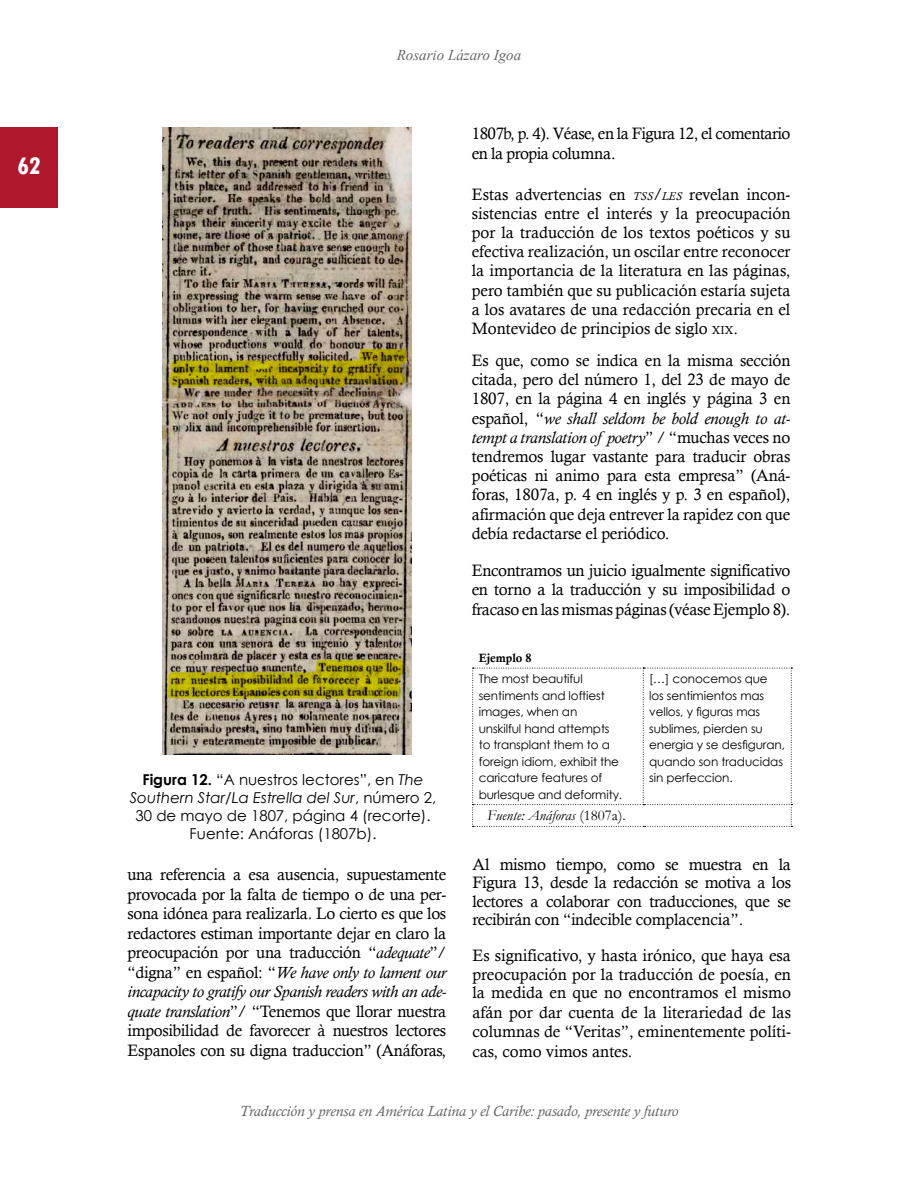
<style>
.page{position:relative;width:918px;height:1188px;background:#fff}
.page>*{position:absolute;margin:0;border:0;box-sizing:border-box;transform-origin:0 0}
.t1{font:700 condensed 27px "Tw Cen";color:#fff}
.t2{font:16.5px/19.2px "Calisto";letter-spacing:-.02em;color:#000;text-align:justify}
.t3{font:15px/18px "Century Gothic";color:#000;text-align:center}
.t4{font:italic 15px "Calisto";color:#666}
.t5{font:italic 15px "Garamond";color:#000}
.t6{font:italic 15px "Times New Roman";color:#666}
.t7{font:12px/16.5px "Century Gothic";letter-spacing:-.01em;color:#000}
.t8{font:12px "Calis MT Bol";color:#000}
.s1{font-weight:700}
.s2{font-style:italic}
.s3{font-style:italic;font-size:11.55px}
.s4{font-size:11.55px}
.s5{font-style:inherit}
.s6{font-style:normal}
</style>
<div class="page">
<div style="left:0;top:128px;width:58px;height:80px;background:#af182c"></div>
<img style="left:162px;top:128px;width:249px;height:627px">
<svg style="left:472px;top:668px;width:320px;height:159px"></svg>
<h1 class="t1" style="left:17px;top:149px;width:25px">62</h1>
<p class="t6" style="left:397px;top:45px;width:126px">Rosario Lázaro Igoa</p>
<p class="t3" style="left:130px;top:770px;width:308px"><span class="s1">Figura 12.</span> “A nuestros lectores”, en <span class="s2">The Southern Star/La Estrella del Sur</span>, número 2, 30 de mayo de 1807, página 4 (recorte).<br>Fuente: Anáforas (1807b).</p>
<p class="t2" style="left:128px;top:864px;width:320px">una referencia a esa ausencia, supuestamente provocada por la falta de tiempo o de una per&shy;sona idónea para realizarla. Lo cierto es que los redactores estiman importante dejar en claro la preocupación por una traducción “<span class="s2">adequate</span>”/ “digna” en español: “<span class="s2">We have only to lament our incapacity to gratify our Spanish readers with an ade&shy;quate translation</span>”/ “Tenemos que llorar nuestra imposibilidad de favorecer à nuestros lectores Espanoles con su digna traduccion” (Anáforas,</p>
<p class="t2" style="left:472px;top:124px;width:320px">1807b, p. 4). Véase, en la Figura 12, el comentario en la propia columna.</p>
<p class="t2" style="left:472px;top:184px;width:320px">Estas advertencias en <span class="s3">TSS</span><span class="s2">/</span><span class="s3">LES</span> revelan incon&shy;sistencias entre el interés y la preocupación por la traducción de los textos poéticos y su efectiva realización, un oscilar entre reconocer la importancia de la literatura en las páginas, pero también que su publicación estaría sujeta a los avatares de una redacción precaria en el Montevideo de principios de siglo <span class="s4">xix</span><span class="s5">.</span></p>
<p class="t2" style="left:472px;top:351px;width:320px">Es que, como se indica en la misma sección citada, pero del número 1, del 23 de mayo de 1807, en la página 4 en inglés y página 3 en español, “<span class="s2">we shall seldom be bold enough to at&shy;tempt a translation of poetry</span>” / “muchas veces no tendremos lugar vastante para traducir obras poéticas ni animo para esta empresa” (Aná&shy;foras, 1807a, p. 4 en inglés y p. 3 en español), afirmación que deja entrever la rapidez con que debía redactarse el periódico.</p>
<p class="t2" style="left:472px;top:560px;width:320px">Encontramos un juicio igualmente significativo en torno a la traducción y su imposibilidad o fracaso en las mismas páginas (véase Ejemplo 8).</p>
<p class="t8" style="left:479px;top:651px;width:55px">Ejemplo 8</p>
<p class="t7" style="left:479px;top:670px;width:145px">The most beautiful sentiments and loftiest images, when an unskilful hand attempts to transplant them to a foreign idiom, exhibit the caricature features of burlesque and deformity.</p>
<p class="t7" style="left:649px;top:670px;width:137px">[…] conocemos que los sentimientos mas vellos, y figuras mas sublimes, pierden su energia y se desfiguran, quando son traducidas sin perfeccion.</p>
<p class="t5" style="left:487px;top:806px;width:140px">Fuente: Anáforas <span class="s6">(1807a).</span></p>
<p class="t2" style="left:472px;top:854px;width:320px;line-height:18.6px">Al mismo tiempo, como se muestra en la Figura 13, desde la redacción se motiva a los lectores a colaborar con traducciones, que se recibirán con “indecible complacencia”.</p>
<p class="t2" style="left:472px;top:946px;width:320px">Es significativo, y hasta irónico, que haya esa preocupación por la traducción de poesía, en la medida en que no encontramos el mismo afán por dar cuenta de la literariedad de las columnas de “Veritas”, eminentemente políti&shy;cas, como vimos antes.</p>
<p class="t4" style="left:240px;top:1103px;width:440px">Traducción y prensa en América Latina y el Caribe: pasado, presente y futuro</p>
</div>
